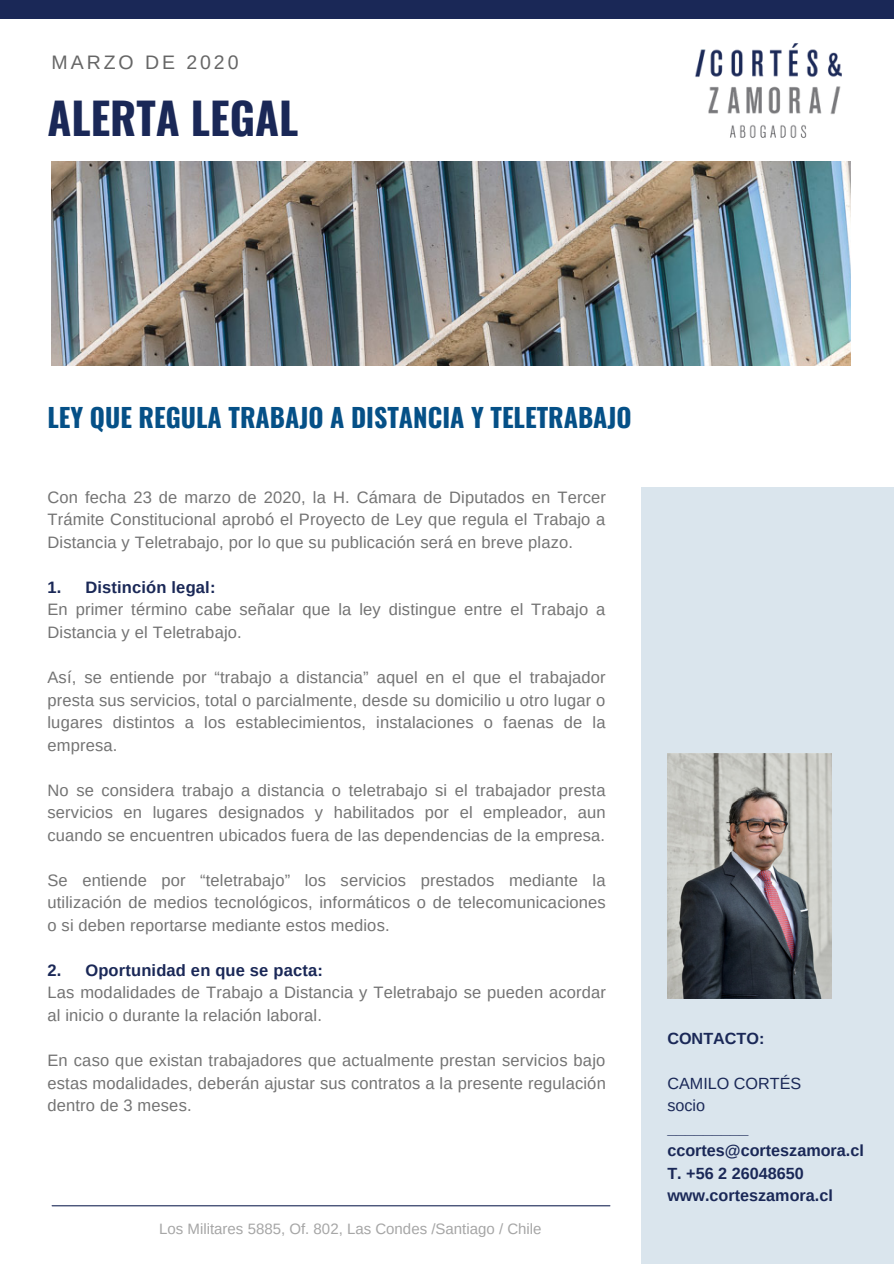
<style>
.page{position:relative;width:894px;height:1264px;background:#fff}
.page>*{position:absolute;margin:0;border:0;box-sizing:border-box;transform-origin:0 0}
.t1{font:700 43.5px "Oswald";color:#1a2857}
.t2{font:700 25.95px "Oswald";color:#055087}
.t3{font:19.5px "Arimo";letter-spacing:.15em;color:#666}
.t4{font:16.5px/22.5px "Arimo";letter-spacing:.01em;color:#737373;text-align:justify}
.t5{font:700 16.5px "Arimo";letter-spacing:.01em;color:#1a2857}
.t6{font:700 16.2px "Arimo";color:#1a2857}
.t7{font:16.2px "Arimo";color:#1a2857}
.t8{font:15px "Arimo";color:#a6a6a6}
</style>
<div class="page">
<div style="left:0;top:0;width:893px;height:19px;background:#1a2857"></div>
<div style="left:641px;top:487px;width:252px;height:776px;background:#dae5ed"></div>
<img style="left:695px;top:43px;width:147px;height:95px">
<img style="left:52px;top:161px;width:798px;height:204px">
<hr style="left:52px;top:1205px;width:557px;height:1px;background:#1a2857">
<img style="left:667px;top:753px;width:164px;height:245px">
<p class="t3" style="left:52px;top:52px;width:188px">MARZO DE 2020</p>
<p class="t1" style="left:47px;top:84px;width:252px">ALERTA LEGAL</p>
<p class="t2" style="left:47px;top:397px;width:585px">LEY QUE REGULA TRABAJO A DISTANCIA Y TELETRABAJO</p>
<p class="t4" style="left:47px;top:486px;width:560px">Con fecha 23 de marzo de 2020, la H. Cámara de Diputados en Tercer Trámite Constitucional aprobó el Proyecto de Ley que regula el Trabajo a Distancia y Teletrabajo, por lo que su publicación será en breve plazo.</p>
<p class="t5" style="left:47px;top:578px;width:169px">1. Distinción legal:</p>
<p class="t4" style="left:47px;top:598px;width:559px">En primer término cabe señalar que la ley distingue entre el Trabajo a<br>Distancia y el Teletrabajo.</p>
<p class="t4" style="left:47px;top:666px;width:559px">Así, se entiende por “trabajo a distancia” aquel en el que el trabajador presta sus servicios, total o parcialmente, desde su domicilio u otro lugar o lugares distintos a los establecimientos, instalaciones o faenas de la empresa.</p>
<p class="t4" style="left:47px;top:778px;width:559px">No se considera trabajo a distancia o teletrabajo si el trabajador presta servicios en lugares designados y habilitados por el empleador, aun cuando se encuentren ubicados fuera de las dependencias de la empresa.</p>
<p class="t4" style="left:47px;top:868px;width:559px">Se entiende por “teletrabajo” los servicios prestados mediante la utilización de medios tecnológicos, informáticos o de telecomunicaciones o si deben reportarse mediante estos medios.</p>
<p class="t5" style="left:47px;top:961px;width:277px">2. Oportunidad en que se pacta:</p>
<p class="t4" style="left:47px;top:981px;width:560px">Las modalidades de Trabajo a Distancia y Teletrabajo se pueden acordar al inicio o durante la relación laboral.</p>
<p class="t4" style="left:47px;top:1049px;width:559px">En caso que existan trabajadores que actualmente prestan servicios bajo estas modalidades, deberán ajustar sus contratos a la presente regulación dentro de 3 meses.</p>
<p class="t8" style="left:159px;top:1220px;width:384px">Los Militares 5885, Of. 802, Las Condes /Santiago / Chile</p>
<p class="t6" style="left:667px;top:1028px;width:98px">CONTACTO:</p>
<p class="t7" style="left:667px;top:1073px;width:135px">CAMILO CORTÉS</p>
<p class="t7" style="left:667px;top:1096px;width:39px">socio</p>
<p class="t6" style="left:667px;top:1118px;width:82px">_________</p>
<p class="t6" style="left:667px;top:1141px;width:198px">ccortes@corteszamora.cl</p>
<p class="t6" style="left:667px;top:1163px;width:138px">T. +56 2 26048650</p>
<p class="t6" style="left:667px;top:1186px;width:167px">www.corteszamora.cl</p>
</div>
